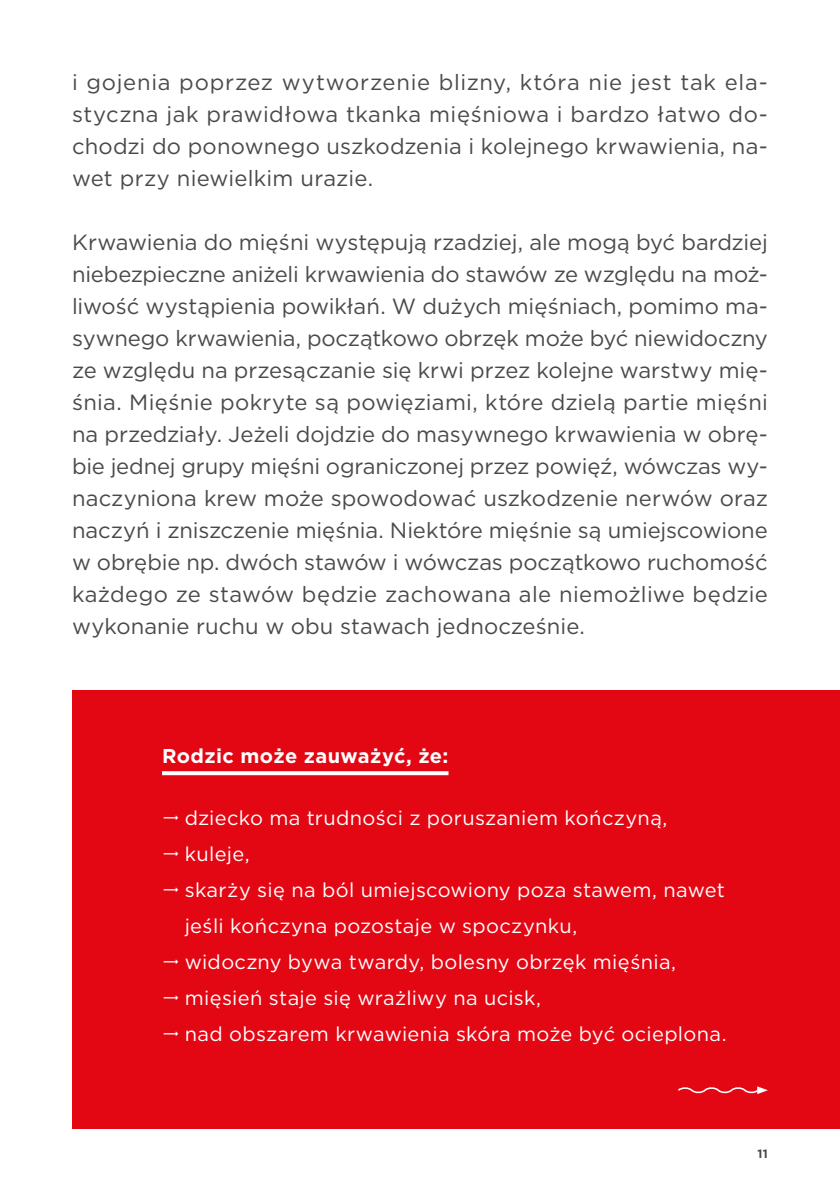
<style>
.page{position:relative;width:840px;height:1191px;background:#fff}
.page>*{position:absolute;margin:0;border:0;box-sizing:border-box;transform-origin:0 0}
.t1{font:22px/32px "Gotham";letter-spacing:.005em;color:#4a4a49;text-align:justify}
.t2{font:20px/36px "Gotham";letter-spacing:.015em;color:#fff}
.t3{font:700 20px "Gotham";letter-spacing:.02em;color:#fff}
.t4{font:700 12px "Gotham";color:#4a4a49}
</style>
<div class="page">
<div style="left:72px;top:690px;width:767px;height:439px;background:#e30613"></div>
<svg style="left:162px;top:771px;width:286px;height:4px"></svg>
<svg style="left:678px;top:1086px;width:89px;height:8px"></svg>
<p class="t1" style="left:72px;top:65px;width:697px">i gojenia poprzez wytworzenie blizny, która nie jest tak ela&shy;styczna jak prawidłowa tkanka mięśniowa i bardzo łatwo do&shy;chodzi do ponownego uszkodzenia i kolejnego krwawienia, na&shy;wet przy niewielkim urazie.</p>
<p class="t1" style="left:72px;top:225px;width:697px">Krwawienia do mięśni występują rzadziej, ale mogą być bardziej niebezpieczne aniżeli krwawienia do stawów ze względu na moż&shy;liwość wystąpienia powikłań. W dużych mięśniach, pomimo ma&shy;sywnego krwawienia, początkowo obrzęk może być niewidoczny ze względu na przesączanie się krwi przez kolejne warstwy mię&shy;śnia. Mięśnie pokryte są powięziami, które dzielą partie mięśni na przedziały. Jeżeli dojdzie do masywnego krwawienia w obrę&shy;bie jednej grupy mięśni ograniczonej przez powięź, wówczas wy&shy;naczyniona krew może spowodować uszkodzenie nerwów oraz naczyń i zniszczenie mięśnia. Niektóre mięśnie są umiejscowione w obrębie np. dwóch stawów i wówczas początkowo ruchomość każdego ze stawów będzie zachowana ale niemożliwe będzie wykonanie ruchu w obu stawach jednocześnie.</p>
<p class="t3" style="left:162px;top:743px;width:288px">Rodzic może zauważyć, że:</p>
<p class="t2" style="left:185px;top:799px;width:543px">dziecko ma trudności z poruszaniem kończyną, kuleje,<br>skarży się na ból umiejscowiony poza stawem, nawet jeśli kończyna pozostaje w spoczynku,<br>widoczny bywa twardy, bolesny obrzęk mięśnia, mięsień staje się wrażliwy na ucisk,<br>nad obszarem krwawienia skóra może być ocieplona.</p>
<p class="t4" style="left:757px;top:1145px;width:12px">11</p>
</div>
